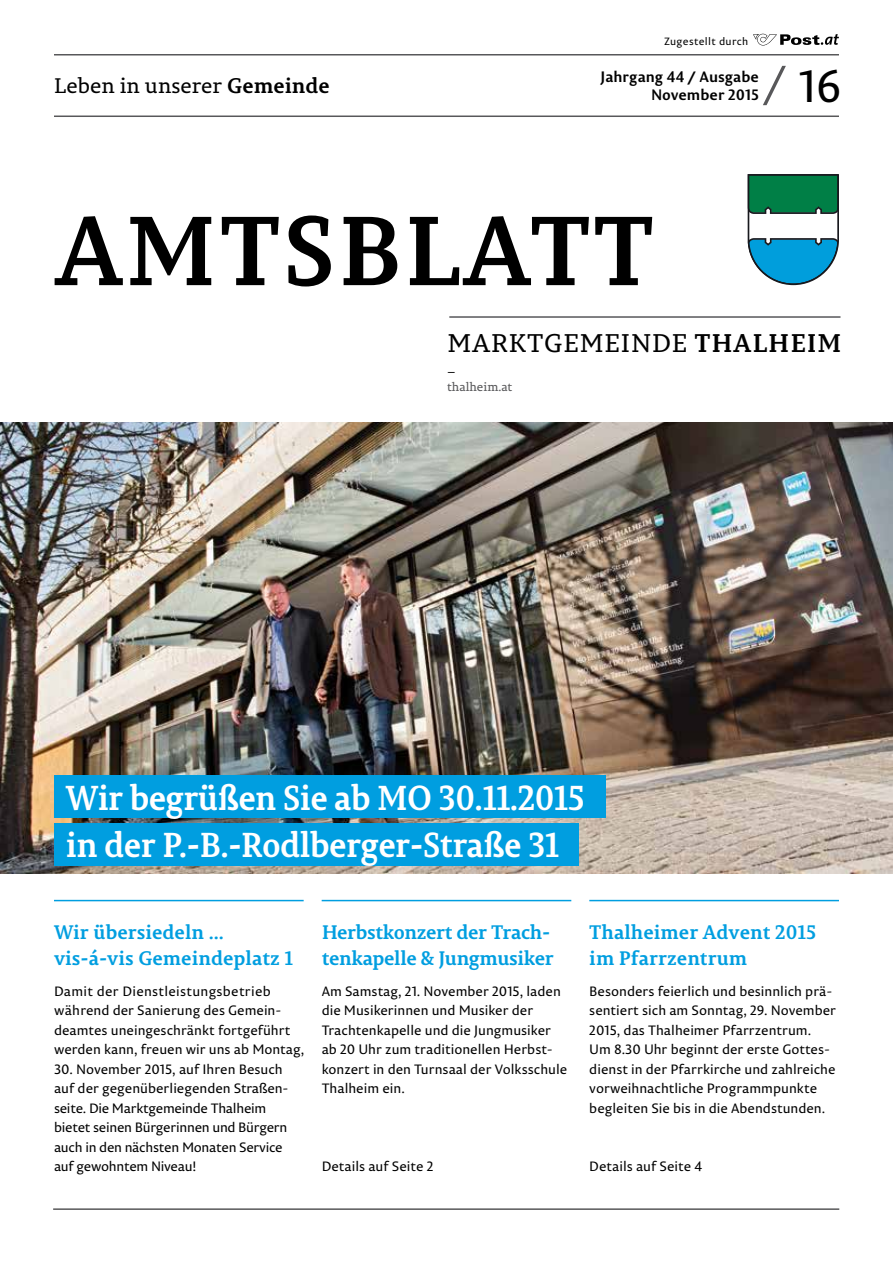
<style>
.page{position:relative;width:893px;height:1263px;background:#fff}
.page>*{position:absolute;margin:0;border:0;box-sizing:border-box;transform-origin:0 0}
.t1{font:700 97.5px "Permian Slab Serif Typeface";letter-spacing:.02em;color:#000}
.t2{font:45px "Permian Sans Typeface";color:#000}
.t3{font:700 34.5px "Permian Slab Serif Typeface";letter-spacing:-.02em;color:#fff;scale:.95 1}
.t4{font:25.5px "Permian Slab Serif Typeface";letter-spacing:.035em;color:#000}
.t5{font:21px "Permian Slab Serif Typeface";color:#000}
.Überschrift_Teaser{font:700 19.5px/25.5px "Permian Slab Serif Typeface";letter-spacing:-.005em;color:#009ee0}
.t6{font:700 15px "Permian Sans Typeface";color:#000}
.t7{font:13.5px/19.5px "Permian Sans Typeface";color:#000}
.t8{font:13.5px/19.5px "Permian Sans Typeface";letter-spacing:-.02em;color:#000}
.t9{font:12px "Permian Slab Serif Typeface";color:#58585a}
.t10{font:12px "Permian Slab Serif Typeface";color:#000}
.t11{font:10.5px "Permian Sans Typeface";letter-spacing:.03em;color:#000}
.s1{font-weight:700}
</style>
<div class="page">
<hr style="left:54px;top:54px;width:785px;height:2px;background:#58585a">
<hr style="left:54px;top:116px;width:785px;height:1px;background:#58585a">
<hr style="left:54px;top:900px;width:250px;height:1px;background:#009ee0">
<hr style="left:322px;top:900px;width:249px;height:1px;background:#009ee0">
<hr style="left:589px;top:900px;width:250px;height:1px;background:#009ee0">
<hr style="left:53px;top:1208px;width:786px;height:2px;background:#58585a">
<svg style="left:753px;top:34px;width:86px;height:11px"></svg>
<hr style="left:449px;top:316px;width:391px;height:2px;background:#58585a">
<svg style="left:763px;top:66px;width:23px;height:39px"></svg>
<svg style="left:748px;top:174px;width:91px;height:111px"></svg>
<img style="left:0;top:422px;width:893px;height:451px">
<div style="left:54px;top:775px;width:551px;height:43px;background:#009ee0"></div>
<div style="left:54px;top:823px;width:524px;height:43px;background:#009ee0"></div>
<p class="t5" style="left:54px;top:69px;width:277px">Leben in unserer <span class="s1">Gemeinde</span></p>
<p class="t11" style="left:664px;top:33px;width:86px">Zugestellt durch</p>
<p class="t6" style="left:601px;top:64px;width:160px">Jahrgang 44 / Ausgabe</p>
<p class="t6" style="left:651px;top:82px;width:109px">November 2015</p>
<p class="t2" style="left:799px;top:52px;width:44px">16</p>
<p class="t1" style="left:55px;top:169px;width:601px">AMTSBLATT</p>
<p class="t4" style="left:447px;top:323px;width:396px">MARKTGEMEINDE <span class="s1">THALHEIM</span></p>
<p class="t10" style="left:447px;top:363px;width:10px">—</p>
<p class="t9" style="left:447px;top:378px;width:67px">thalheim.at</p>
<p class="t3" style="left:66px;top:769px;width:548px">Wir begrüßen Sie ab MO 30.11.2015</p>
<p class="t3" style="left:66px;top:816px;width:521px">in der P.-B.-Rodlberger-Straße 31</p>
<p class="Überschrift_Teaser" style="left:54px;top:918px;width:171px">Wir übersiedeln ...</p>
<p class="Überschrift_Teaser" style="left:54px;top:944px;width:241px">vis-á-vis Gemeindeplatz 1</p>
<p class="t7" style="left:54px;top:981px;width:252px">Damit der Dienstleistungsbetrieb während der Sanierung des Gemein&shy;deamtes uneingeschränkt fortgeführt werden kann, freuen wir uns ab Montag,</p>
<p class="t8" style="left:54px;top:1059px;width:236px">30. November 2015, auf Ihren Besuch auf der gegenüberliegenden Straßen&shy;seite. Die Marktgemeinde Thalheim bietet seinen Bürgerinnen und Bürgern auch in den nächsten Monaten Service auf gewohntem Niveau!</p>
<p class="Überschrift_Teaser" style="left:322px;top:918px;width:234px">Herbstkonzert der Trach&shy;tenkapelle &amp; Jungmusiker</p>
<p class="t7" style="left:322px;top:981px;width:247px">Am Samstag, 21. November 2015, laden die Musikerinnen und Musiker der Trachtenkapelle und die Jungmusiker ab 20 Uhr zum traditionellen Herbst&shy;konzert in den Turnsaal der Volksschule Thalheim ein.</p>
<p class="t7" style="left:322px;top:1156px;width:113px">Details auf Seite 2</p>
<p class="Überschrift_Teaser" style="left:589px;top:918px;width:228px">Thalheimer Advent 2015</p>
<p class="Überschrift_Teaser" style="left:589px;top:944px;width:159px">im Pfarrzentrum</p>
<p class="t7" style="left:589px;top:981px;width:248px">Besonders feierlich und besinnlich prä&shy;sentiert sich am Sonntag, 29. November 2015, das Thalheimer Pfarrzentrum.<br>Um 8.30 Uhr beginnt der erste Gottes&shy;dienst in der Pfarrkirche und zahlreiche vorweihnachtliche Programmpunkte begleiten Sie bis in die Abendstunden.</p>
<p class="t7" style="left:589px;top:1156px;width:115px">Details auf Seite 4</p>
</div>
